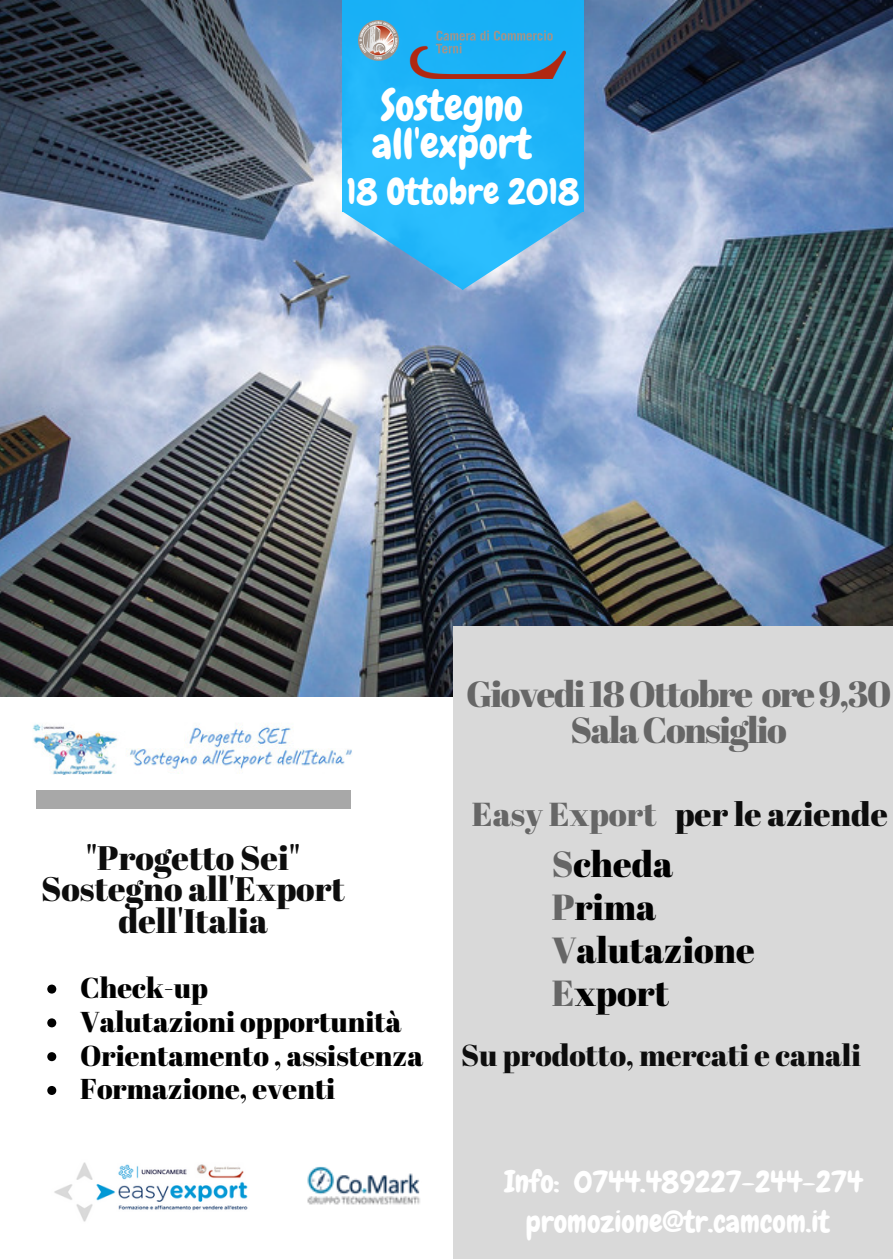
<style>
.page{position:relative;width:893px;height:1259px;background:#fff}
.page>*{position:absolute;margin:0;border:0;box-sizing:border-box;transform-origin:0 0}
.t1{font:42.3px/38.4px "Chewy";color:#fff}
.t2{font:36.3px/36px "Abril Fatface";letter-spacing:-.04em;color:#666;text-align:center}
.t3{font:36.3px/42.9px "Abril Fatface";color:#000}
.t4{font:36.3px "Chewy";color:#fff}
.t5{font:33.9px/31.5px "Abril Fatface";color:#0d0d0d;text-align:center}
.t6{font:33.3px "Abril Fatface";color:#0d0d0d}
.t7{font:30.3px "Chewy";color:#fff}
.t8{font:30.3px "Abril Fatface";color:#0d0d0d}
.t9{font:28.8px/33.9px "Abril Fatface";color:#000}
.s1{color:#666}
</style>
<div class="page">
<img style="left:0;top:0;width:893px;height:696px">
<div style="left:343px;top:0;width:240px;height:212px;background:#21b7fa"></div>
<svg style="left:343px;top:212px;width:240px;height:78px"></svg>
<div style="left:453px;top:626px;width:440px;height:633px;background:#d9d9d9"></div>
<div style="left:36px;top:790px;width:315px;height:18px;background:#a8a8a8"></div>
<img style="left:307px;top:1166px;width:113px;height:39px">
<img style="left:358px;top:20px;width:207px;height:59px">
<svg style="left:47px;top:984px;width:9px;height:9px"></svg>
<svg style="left:47px;top:1018px;width:9px;height:9px"></svg>
<svg style="left:47px;top:1052px;width:9px;height:9px"></svg>
<svg style="left:47px;top:1086px;width:9px;height:9px"></svg>
<img style="left:32px;top:724px;width:320px;height:51px">
<img style="left:54px;top:1162px;width:194px;height:60px">
<h1 class="t1" style="left:372px;top:87px;width:161px">Sostegno all'export</h1>
<p class="t4" style="left:347px;top:169px;width:234px">18 Ottobre 2018</p>
<p class="t2" style="left:466px;top:675px;width:427px">Giovedi18Ottobre ore9,30<br>SalaConsiglio</p>
<p class="t5" style="left:41px;top:841px;width:305px">"Progetto Sei"<br>Sostegno all'Export dell'Italia</p>
<p class="t9" style="left:80px;top:970px;width:345px">Check-up<br>Valutazioni opportunità<br>Orientamento , assistenza<br>Formazione, eventi</p>
<p class="t6" style="left:472px;top:790px;width:417px"><span class="s1">Easy Export</span> per le aziende</p>
<p class="t3" style="left:552px;top:841px;width:205px"><span class="s1">S</span>cheda<br><span class="s1">P</span>rima<br><span class="s1">V</span>alutazione<br><span class="s1">E</span>xport</p>
<p class="t8" style="left:461px;top:1033px;width:401px">Su prodotto, mercati e canali</p>
<p class="t7" style="left:504px;top:1162px;width:360px">Info: 0744.489227-244-274</p>
<p class="t7" style="left:526px;top:1202px;width:305px">promozione@tr.camcom.it</p>
</div>
